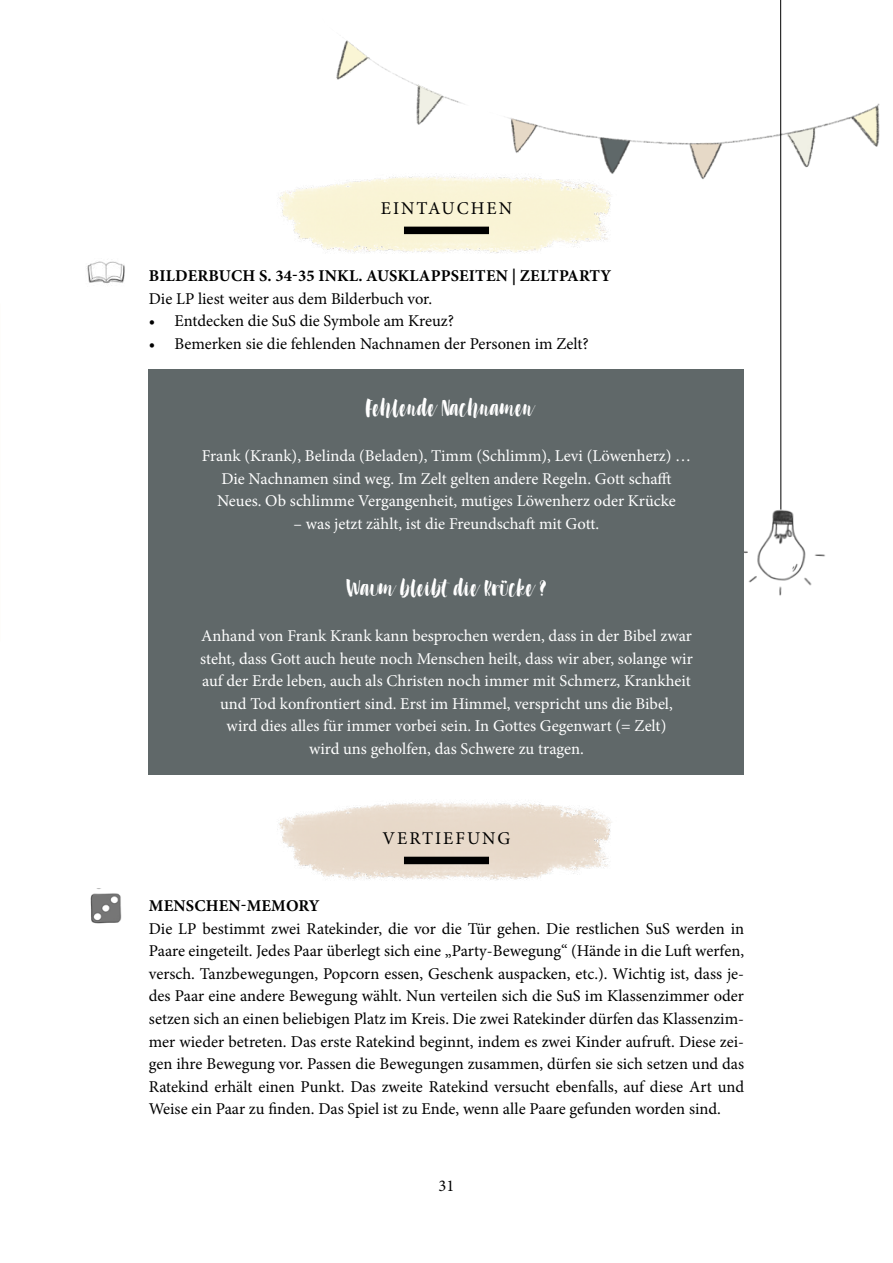
<style>
.page{position:relative;width:893px;height:1263px;background:#fff}
.page>*{position:absolute;margin:0;border:0;box-sizing:border-box;transform-origin:0 0}
.t1{font:27px "Dont Click Me";color:#fff}
.t2{font:18px "Minion Pro";letter-spacing:.11em;color:#000}
.t3{font:16.5px/22.5px "Minion Pro";color:#000;text-align:justify}
.t4{font:16.5px/22.5px "Minion Pro";color:#fff;text-align:center}
.t5{font:700 16.5px "Minion Pro";letter-spacing:.01em;color:#000}
</style>
<div class="page">
<img style="left:282px;top:205px;width:328px;height:48px">
<img style="left:277px;top:802px;width:335px;height:78px">
<img style="left:278px;top:0;width:602px;height:205px">
<img style="left:87px;top:261px;width:38px;height:23px">
<img style="left:744px;top:498px;width:81px;height:98px">
<hr style="left:780px;top:0;width:1px;height:510px;background:#000">
<img style="left:90px;top:893px;width:32px;height:31px">
<div style="left:404px;top:227px;width:85px;height:7px;background:#000"></div>
<div style="left:404px;top:857px;width:85px;height:7px;background:#000"></div>
<div style="left:149px;top:369px;width:595px;height:405px;background:#606869"></div>
<p class="t2" style="left:381px;top:196px;width:133px">EINTAUCHEN</p>
<p class="t5" style="left:149px;top:264px;width:464px">BILDERBUCH S. 34-35 INKL. AUSKLAPPSEITEN | ZELTPARTY</p>
<p class="t3" style="left:149px;top:287px;width:285px">Die LP liest weiter aus dem Bilderbuch vor.</p>
<p class="t3" style="left:149px;top:310px;width:307px">• Entdecken die SuS die Symbole am Kreuz?</p>
<p class="t3" style="left:149px;top:332px;width:441px">• Bemerken sie die fehlenden Nachnamen der Personen im Zelt?</p>
<h1 class="t1" style="left:366px;top:394px;width:169px">Fehlende Nachnamen</h1>
<p class="t4" style="left:202px;top:445px;width:491px">Frank (Krank), Belinda (Beladen), Timm (Schlimm), Levi (Löwenherz) …<br>Die Nachnamen sind weg. Im Zelt gelten andere Regeln. Gott schafft<br>Neues. Ob schlimme Vergangenheit, mutiges Löwenherz oder Krücke</p>
<p class="t4" style="left:294px;top:512px;width:307px">– was jetzt zählt, ist die Freundschaft mit Gott.</p>
<h1 class="t1" style="left:347px;top:574px;width:201px">Waum bleibt die Krücke ?</h1>
<p class="t4" style="left:200px;top:625px;width:494px">Anhand von Frank Krank kann besprochen werden, dass in der Bibel zwar steht, dass Gott auch heute noch Menschen heilt, dass wir aber, solange wir auf der Erde leben, auch als Christen noch immer mit Schmerz, Krankheit und Tod konfrontiert sind. Erst im Himmel, verspricht uns die Bibel,<br>wird dies alles für immer vorbei sein. In Gottes Gegenwart (= Zelt)<br>wird uns geholfen, das Schwere zu tragen.</p>
<p class="t2" style="left:383px;top:826px;width:129px">VERTIEFUNG</p>
<p class="t5" style="left:149px;top:894px;width:172px">MENSCHEN-MEMORY</p>
<p class="t3" style="left:149px;top:917px;width:597px">Die LP bestimmt zwei Ratekinder, die vor die Tür gehen. Die restlichen SuS werden in Paare eingeteilt. Jedes Paar überlegt sich eine „Party-Bewegung“ (Hände in die Luft werfen, versch. Tanzbewegungen, Popcorn essen, Geschenk auspacken, etc.). Wichtig ist, dass je&shy;des Paar eine andere Bewegung wählt. Nun verteilen sich die SuS im Klassenzimmer oder setzen sich an einen beliebigen Platz im Kreis. Die zwei Ratekinder dürfen das Klassenzim&shy;mer wieder betreten. Das erste Ratekind beginnt, indem es zwei Kinder aufruft. Diese zei&shy;gen ihre Bewegung vor. Passen die Bewegungen zusammen, dürfen sie sich setzen und das Ratekind erhält einen Punkt. Das zweite Ratekind versucht ebenfalls, auf diese Art und Weise ein Paar zu finden. Das Spiel ist zu Ende, wenn alle Paare gefunden worden sind.</p>
<p class="t3" style="left:438px;top:1174px;width:18px">31</p>
</div>
